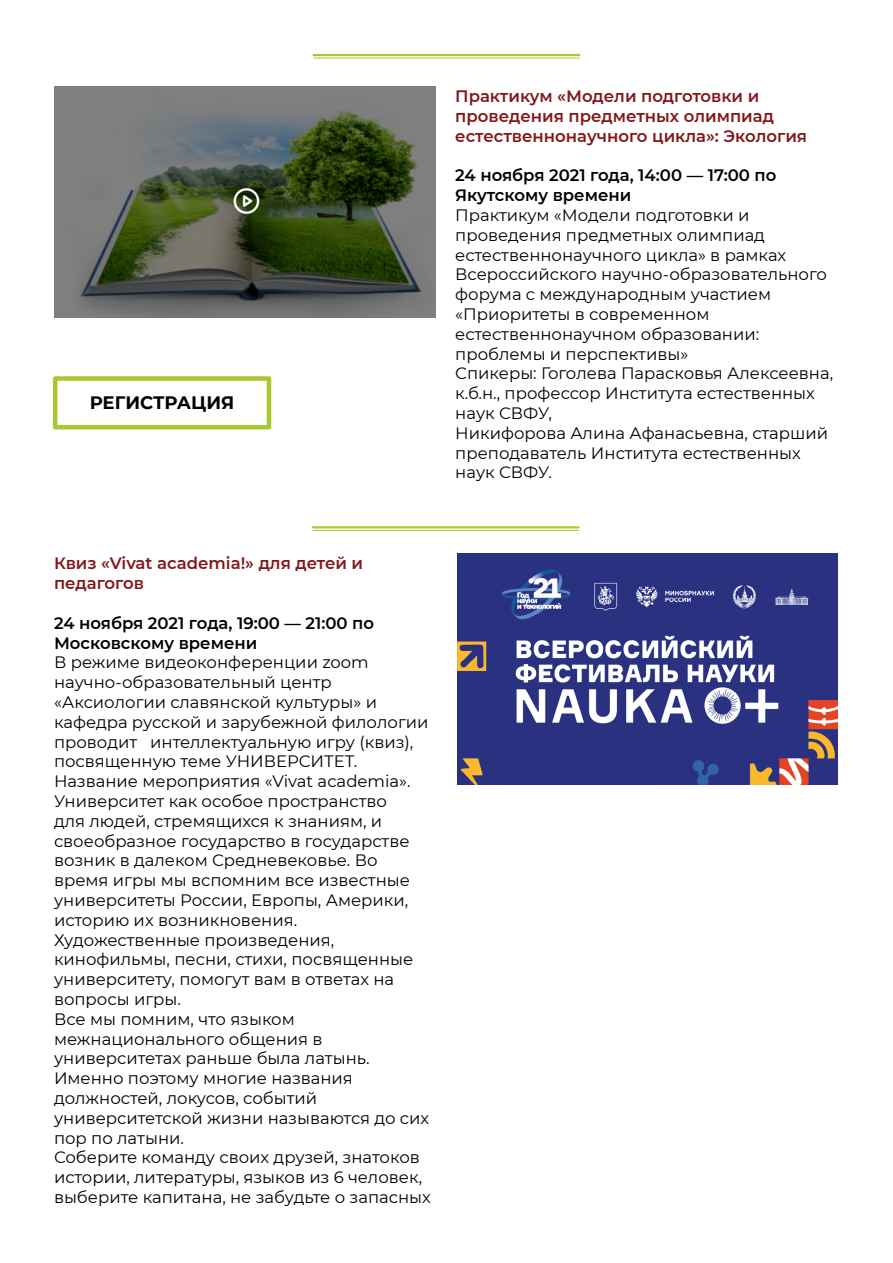
<style>
.page{position:relative;width:893px;height:1263px;background:#fff}
.page>*{position:absolute;margin:0;border:0;box-sizing:border-box;transform-origin:0 0}
.t1{font:700 18px "Montserrat";color:#000}
.t2{font:16.5px/19.8px "Montserrat";color:#000}
.t3{font:600 16.5px/19.8px "Montserrat";color:#82171b}
.t4{font:600 16.5px/19.8px "Montserrat";color:#000}
</style>
<div class="page">
<hr style="left:314px;top:54px;width:265px;height:2px;background:#a8c830">
<hr style="left:314px;top:58px;width:265px;height:1px;background:#a8c830">
<div style="left:53px;top:376px;width:218px;height:53px;border:4px solid #a8c830"></div>
<hr style="left:313px;top:526px;width:266px;height:2px;background:#a8c830">
<hr style="left:313px;top:530px;width:266px;height:1px;background:#a8c830">
<img style="left:55px;top:86px;width:381px;height:231px">
<img style="left:457px;top:553px;width:380px;height:231px">
<div style="left:507px;top:759px;width:148px;height:25px;background:#293080"></div>
<p class="t1" style="left:90px;top:390px;width:146px">РЕГИСТРАЦИЯ</p>
<p class="t3" style="left:455px;top:86px;width:353px">Практикум «Модели подготовки и проведения предметных олимпиад естественнонаучного цикла»: Экология</p>
<p class="t4" style="left:455px;top:165px;width:323px">24 ноября 2021 года, 14:00 — 17:00 по<br>Якутскому времени</p>
<p class="t2" style="left:455px;top:205px;width:379px">Практикум «Модели подготовки и проведения предметных олимпиад естественнонаучного цикла» в рамках<br>Всероссийского научно-образовательного форума с международным участием «Приоритеты в современном естественнонаучном образовании: проблемы и перспективы»<br>Спикеры: Гоголева Парасковья Алексеевна, к.б.н., профессор Института естественных наук СВФУ,<br>Никифорова Алина Афанасьевна, старший преподаватель Института естественных наук СВФУ.</p>
<p class="t3" style="left:54px;top:553px;width:311px">Квиз «Vivat academia!» для детей и педагогов</p>
<p class="t4" style="left:54px;top:612px;width:322px">24 ноября 2021 года, 19:00 — 21:00 по<br>Московскому времени</p>
<p class="t2" style="left:54px;top:652px;width:378px">В режиме видеоконференции zoom научно-образовательный центр «Аксиологии славянской культуры» и кафедра русской и зарубежной филологии проводит интеллектуальную игру (квиз), посвященную теме УНИВЕРСИТЕТ.<br>Название мероприятия «Vivat academia».<br>Университет как особое пространство<br>для людей, стремящихся к знаниям, и своеобразное государство в государстве возник в далеком Средневековье. Во время игры мы вспомним все известные университеты России, Европы, Америки, историю их возникновения.<br>Художественные произведения, кинофильмы, песни, стихи, посвященные университету, помогут вам в ответах на вопросы игры.<br>Все мы помним, что языком межнационального общения в университетах раньше была латынь.<br>Именно поэтому многие названия должностей, локусов, событий университетской жизни называются до сих пор по латыни.<br>Соберите команду своих друзей, знатоков истории, литературы, языков из 6 человек, выберите капитана, не забудьте о запасных</p>
</div>
